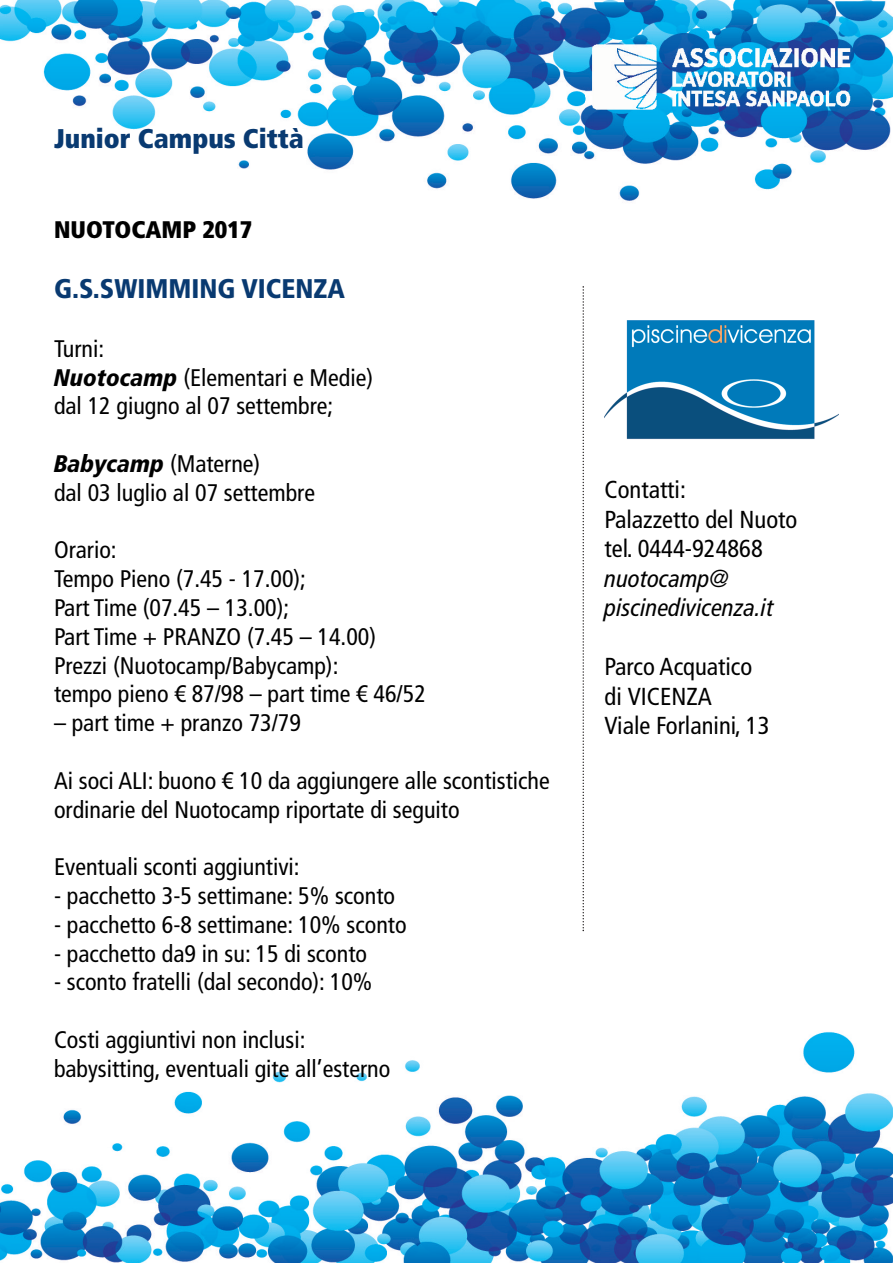
<style>
.page{position:relative;width:893px;height:1263px;background:#fff}
.page>*{position:absolute;margin:0;border:0;box-sizing:border-box;transform-origin:0 0}
.t1{font:900 condensed 27px "Frutiger LT Com";color:#093a71}
.t2{font:900 condensed 27px "Frutiger LT Com";color:#093a71}
.t3{font:condensed 24.6px/29.4px "Frutiger LT Com";color:#000}
.t4{font:italic condensed 24.6px/29.4px "Frutiger LT Com";color:#000}
.t5{font:condensed 24px/28.8px "Frutiger LT Com";color:#000}
.t6{font:900 condensed 24px "Frutiger LT Com";color:#000}
.s1{font-weight:900;font-style:italic}
</style>
<div class="page">
<img style="left:0;top:0;width:893px;height:1263px">
<svg style="left:582px;top:286px;width:2px;height:645px"></svg>
<img style="left:605px;top:306px;width:234px;height:137px">
<img style="left:585px;top:40px;width:274px;height:86px">
<p class="t2" style="left:54px;top:122px;width:251px">Junior Campus Città</p>
<p class="t6" style="left:54px;top:215px;width:200px">NUOTOCAMP 2017</p>
<p class="t1" style="left:54px;top:272px;width:292px">G.S.SWIMMING VICENZA</p>
<p class="t5" style="left:54px;top:334px;width:321px">Turni:<br><span class="s1">Nuotocamp</span> (elementari e Medie) dal 12 giugno al 07 settembre;</p>
<p class="t5" style="left:54px;top:449px;width:262px"><span class="s1">Babycamp</span> (Materne)<br>dal 03 luglio al 07 settembre</p>
<p class="t5" style="left:54px;top:536px;width:373px">Orario:<br>Tempo Pieno (7.45 - 17.00);<br>Part Time (07.45 – 13.00);<br>Part Time + PRANzO (7.45 – 14.00)<br>Prezzi (Nuotocamp/Babycamp):<br>tempo pieno € 87/98 – part time € 46/52</p>
<p class="t5" style="left:54px;top:709px;width:249px">– part time + pranzo 73/79</p>
<p class="t5" style="left:54px;top:766px;width:497px">Ai soci ALi: buono € 10 da aggiungere alle scontistiche ordinarie del Nuotocamp riportate di seguito</p>
<p class="t5" style="left:54px;top:853px;width:247px">eventuali sconti aggiuntivi:</p>
<p class="t5" style="left:54px;top:881px;width:343px">- pacchetto 3-5 settimane: 5% sconto</p>
<p class="t5" style="left:54px;top:910px;width:354px">- pacchetto 6-8 settimane: 10% sconto</p>
<p class="t5" style="left:54px;top:939px;width:315px">- pacchetto da9 in su: 15 di sconto</p>
<p class="t5" style="left:54px;top:968px;width:320px">- sconto fratelli (dal secondo): 10%</p>
<p class="t5" style="left:54px;top:1025px;width:338px">Costi aggiuntivi non inclusi: babysitting, eventuali gite all’esterno</p>
<p class="t3" style="left:605px;top:475px;width:194px">Contatti:<br>Palazzetto del Nuoto tel. 0444-924868</p>
<p class="t4" style="left:605px;top:564px;width:171px">nuotocamp@ piscinedivicenza.it</p>
<p class="t3" style="left:605px;top:652px;width:166px">Parco Acquatico di ViCeNzA<br>Viale Forlanini, 13</p>
</div>
